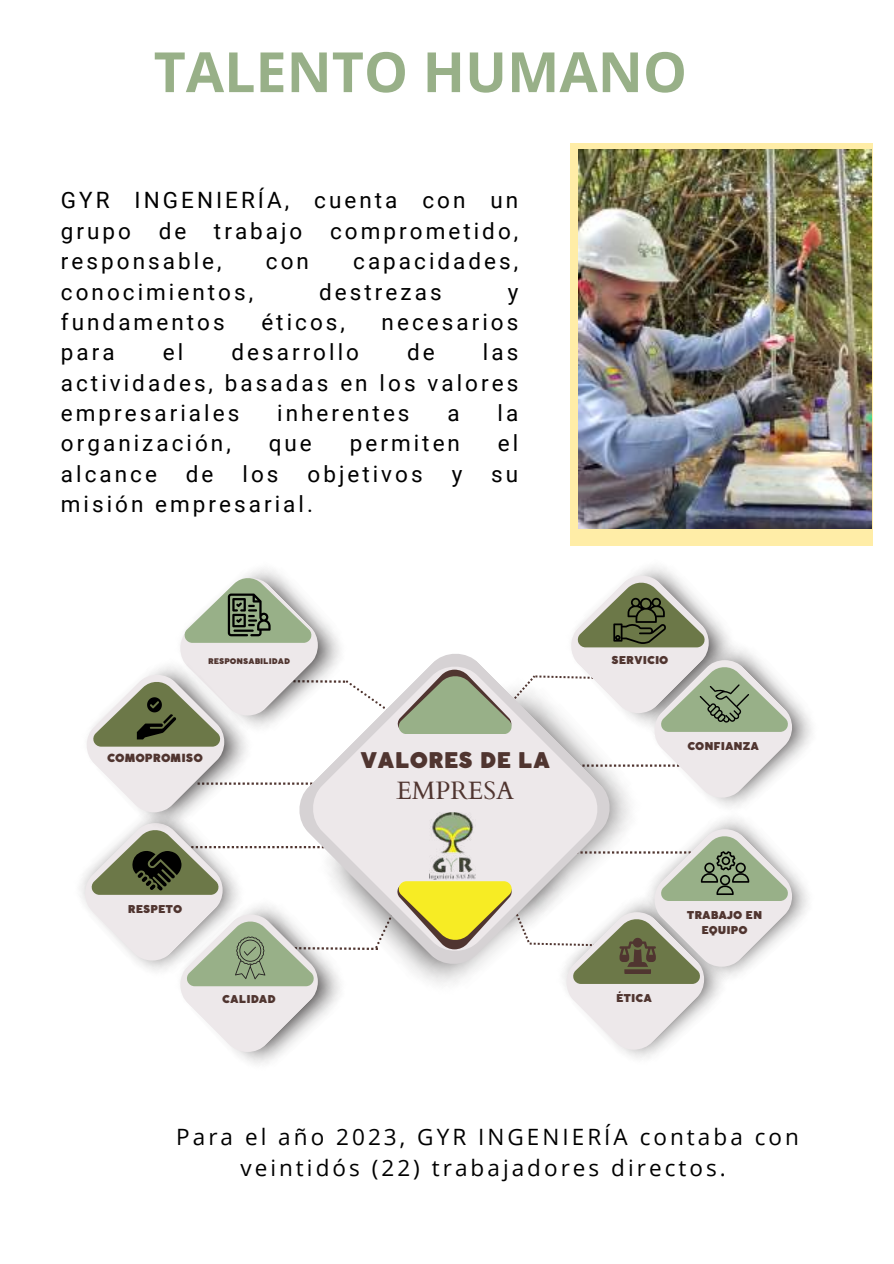
<style>
.page{position:relative;width:894px;height:1264px;background:#fff}
.page>*{position:absolute;margin:0;border:0;box-sizing:border-box;transform-origin:0 0}
.t1{font:700 55.5px "Open Sans";color:#98b088}
.t2{font:25.2px "Cardo";color:#503530}
.t3{font:22.5px/30.3px "Roboto";letter-spacing:.135em;color:#000;text-align:justify}
.t4{font:22.5px/30.3px "Open Sans";letter-spacing:.135em;color:#000;text-align:center}
.t5{font:900 21.3px "Coco Gothic";color:#503530}
.t6{font:900 11.1px "Coco Gothic";color:#503530}
.t7{font:900 10.65px/14.7px "Coco Gothic";color:#503530;text-align:center}
.t8{font:900 7.65px "Coco Gothic";color:#503530}
</style>
<div class="page">
<img style="left:791px;top:870px;width:17px;height:58px">
<img style="left:719px;top:695px;width:93px;height:128px">
<div style="left:309px;top:812px;width:291px;height:11px;background:#ede8ea"></div>
<img style="left:429px;top:812px;width:46px;height:11px">
<svg style="left:85px;top:823px;width:706px;height:228px"></svg>
<svg style="left:87px;top:575px;width:704px;height:237px"></svg>
<div style="left:569px;top:143px;width:302px;height:403px;background:#ffeda7"></div>
<img style="left:578px;top:150px;width:293px;height:379px">
<h1 class="t1" style="left:154px;top:33px;width:534px">TALENTO HUMANO</h1>
<p class="t3" style="left:61px;top:185px;width:459px">GYR INGENIERÍA, cuenta con un grupo de trabajo comprometido, responsable,</p>
<p class="t3" style="left:266px;top:246px;width:45px">con</p>
<p class="t3" style="left:353px;top:246px;width:166px">capacidades,</p>
<p class="t3" style="left:61px;top:277px;width:194px">conocimientos,</p>
<p class="t3" style="left:319px;top:277px;width:124px">destrezas</p>
<p class="t3" style="left:507px;top:277px;width:12px">y</p>
<p class="t3" style="left:61px;top:307px;width:165px">fundamentos</p>
<p class="t3" style="left:261px;top:307px;width:85px">éticos,</p>
<p class="t3" style="left:381px;top:307px;width:138px">necesarios</p>
<p class="t3" style="left:61px;top:337px;width:55px">para</p>
<p class="t3" style="left:163px;top:337px;width:22px">el</p>
<p class="t3" style="left:231px;top:337px;width:129px">desarrollo</p>
<p class="t3" style="left:407px;top:337px;width:29px">de</p>
<p class="t3" style="left:61px;top:337px;width:459px;text-indent:422px">las actividades, basadas en los valores empresariales</p>
<p class="t3" style="left:277px;top:398px;width:134px">inherentes</p>
<p class="t3" style="left:447px;top:398px;width:14px">a</p>
<p class="t3" style="left:497px;top:398px;width:22px">la</p>
<p class="t3" style="left:61px;top:428px;width:171px">organización,</p>
<p class="t3" style="left:268px;top:428px;width:45px">que</p>
<p class="t3" style="left:349px;top:428px;width:112px">permiten</p>
<p class="t3" style="left:497px;top:428px;width:22px">el</p>
<p class="t3" style="left:61px;top:459px;width:97px">alcance</p>
<p class="t3" style="left:186px;top:459px;width:29px">de</p>
<p class="t3" style="left:242px;top:459px;width:37px">los</p>
<p class="t3" style="left:307px;top:459px;width:117px">objetivos</p>
<p class="t3" style="left:451px;top:459px;width:12px">y</p>
<p class="t3" style="left:491px;top:459px;width:29px">su</p>
<p class="t3" style="left:61px;top:489px;width:253px">misión empresarial.</p>
<p class="t8" style="left:208px;top:658px;width:83px">RESPONSABILIDAD</p>
<p class="t6" style="left:107px;top:754px;width:97px">COMOPROMISO</p>
<p class="t7" style="left:128px;top:902px;width:56px">RESPETO</p>
<p class="t7" style="left:222px;top:992px;width:55px">CALIDAD</p>
<p class="t5" style="left:360px;top:752px;width:192px">VALORES DE LA</p>
<p class="t2" style="left:396px;top:774px;width:119px">EMPRESA</p>
<p class="t7" style="left:611px;top:654px;width:58px">SERVICIO</p>
<p class="t7" style="left:687px;top:739px;width:73px">CONFIANZA</p>
<p class="t7" style="left:616px;top:991px;width:37px">ÉTICA</p>
<p class="t7" style="left:686px;top:908px;width:77px">TRABAJO EN<br>EQUIPO</p>
<p class="t4" style="left:176px;top:1121px;width:624px">Para el año 2023, GYR INGENIERÍA contaba con veintidós (22) trabajadores directos.</p>
</div>
